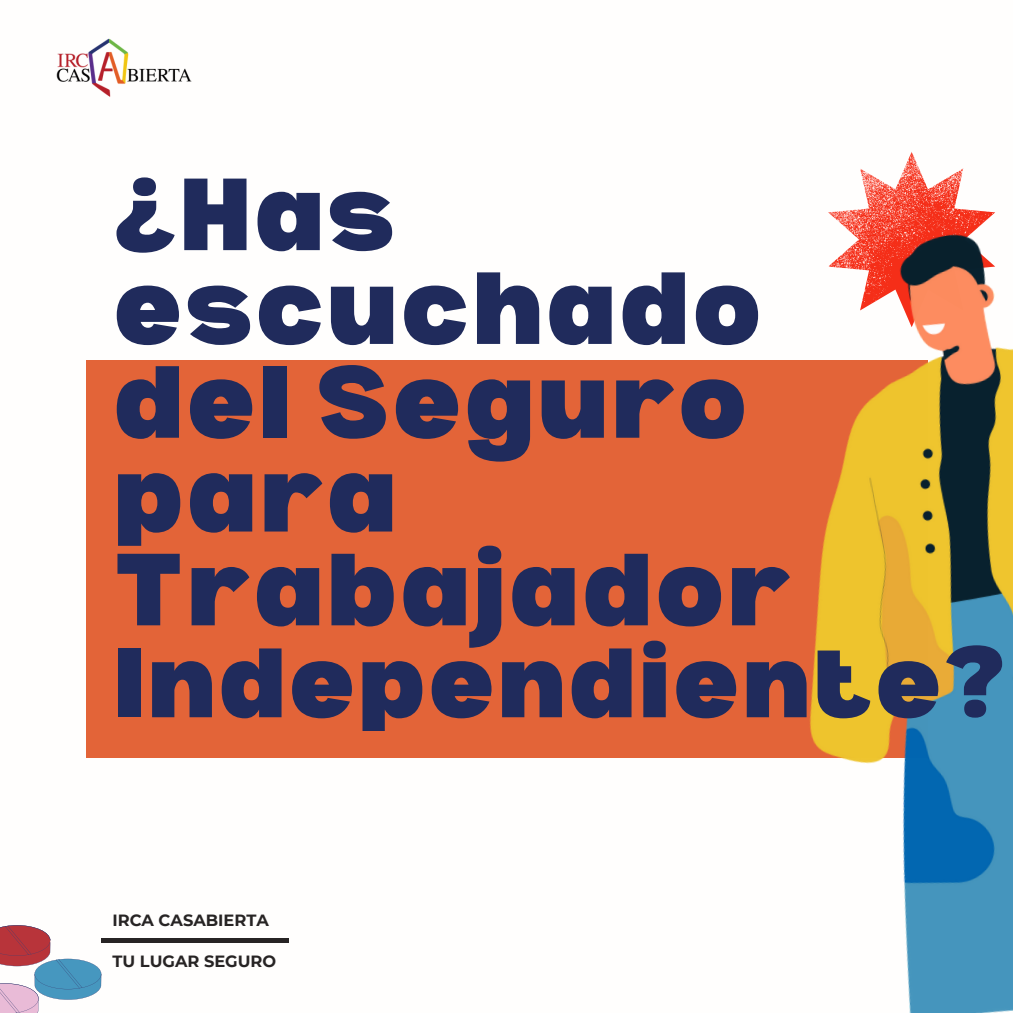
<style>
.page{position:relative;width:1013px;height:1013px;background:#fff}
.page>*{position:absolute;margin:0;border:0;box-sizing:border-box;transform-origin:0 0}
.t1{font:900 100.12px/93.8px "Bernoru";letter-spacing:.03em;color:#202b5c}
.t2{font:900 96.25px "Bernoru";letter-spacing:.03em;color:#202b5c}
.t3{font:700 16.25px "Montserrat";color:#272424}
</style>
<div class="page">
<div style="left:86px;top:360px;width:841px;height:397px;background:#e36438"></div>
<svg style="left:0;top:925px;width:101px;height:87px"></svg>
<img style="left:56px;top:38px;width:136px;height:59px">
<div style="left:101px;top:938px;width:187px;height:5px;background:#272424"></div>
<img style="left:701px;top:152px;width:311px;height:860px">
<p class="t1" style="left:113px;top:164px;width:679px">¿Has escuchado del Seguro para<br>Trabajador</p>
<p class="t2" style="left:113px;top:628px;width:893px">Independiente?</p>
<p class="t3" style="left:112px;top:910px;width:158px">IRCA CASABIERTA</p>
<p class="t3" style="left:112px;top:951px;width:165px">TU LUGAR SEGURO</p>
</div>
